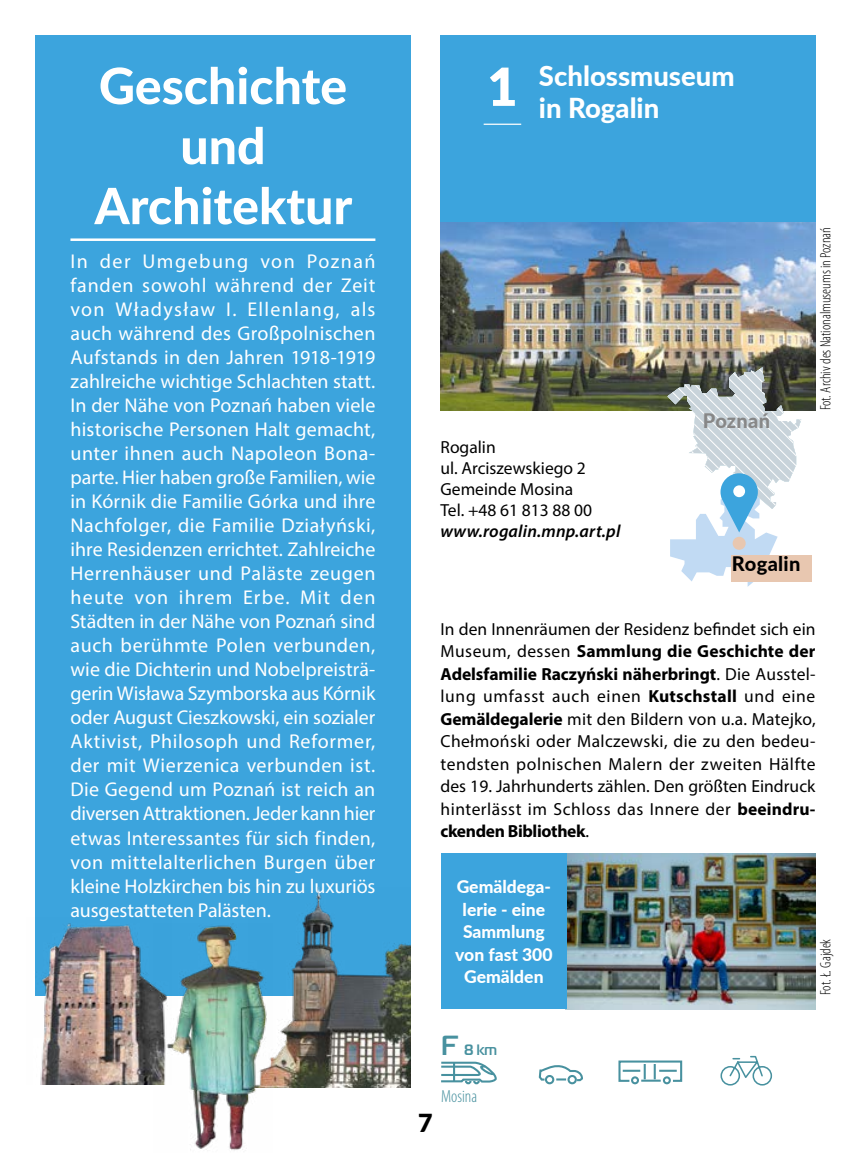
<style>
.page{position:relative;width:851px;height:1170px;background:#fff}
.page>*{position:absolute;margin:0;border:0;box-sizing:border-box;transform-origin:0 0}
.t1{font:800 50px/60px "Lato";color:#fff;text-align:center}
.t2{font:800 27.5px/32.5px "Lato";color:#fff}
.t3{font:900 25px "Lato";color:#000}
.t4{font:20px/24px "Myriad Pro";letter-spacing:-.005em;color:#fff;text-align:justify}
.t5{font:800 20px "Lato";letter-spacing:.015em;color:#000}
.t6{font:800 20px "Lato";letter-spacing:.01em;color:#878787}
.t7{font:17.5px/22.5px "Myriad Pro";color:#000;text-align:justify}
.t8{font:800 17.5px/22.5px "Lato";color:#fff;text-align:center}
.t9{font:italic 600 17.5px "Myriad Pro";letter-spacing:.01em;color:#000}
.t10{font:300 condensed 17.5px "Myriad Pro";color:#48919f}
.t11{font:300 condensed 15px "Myriad Pro";color:#000}
.t12{font:700 15px "Magistral TT";color:#48919f}
.s1{font-weight:700}
.s2{font-size:27.5px}
</style>
<div class="page">
<div style="left:35px;top:35px;width:375px;height:960px;background:#3ca4dd"></div>
<hr style="left:70px;top:238px;width:305px;height:3px;background:#fff">
<img style="left:35px;top:923px;width:118px;height:161px">
<div style="left:440px;top:35px;width:375px;height:375px;background:#3ca4dd"></div>
<hr style="left:483px;top:124px;width:38px;height:1px;background:#fff">
<img style="left:566px;top:853px;width:249px;height:155px">
<img style="left:440px;top:223px;width:375px;height:187px">
<div style="left:731px;top:555px;width:80px;height:26px;background:#e8c7b0"></div>
<svg style="left:667px;top:367px;width:134px;height:219px"></svg>
<div style="left:733px;top:485px;width:12px;height:12px;background:#fff;border-radius:50%"></div>
<div style="left:441px;top:853px;width:125px;height:155px;background:#3ca4dd"></div>
<img style="left:272px;top:887px;width:138px;height:200px">
<svg style="left:441px;top:1061px;width:56px;height:24px"></svg>
<svg style="left:538px;top:1065px;width:45px;height:17px"></svg>
<div style="left:545px;top:1074px;width:9px;height:10px;border:2px solid #48919f;border-radius:50%"></div>
<div style="left:567px;top:1074px;width:9px;height:10px;border:2px solid #48919f;border-radius:50%"></div>
<div style="left:631px;top:1076px;width:8px;height:8px;border:2px solid #48919f;border-radius:50%"></div>
<div style="left:662px;top:1076px;width:8px;height:8px;border:2px solid #48919f;border-radius:50%"></div>
<svg style="left:618px;top:1060px;width:65px;height:22px"></svg>
<img style="left:153px;top:925px;width:119px;height:226px">
<svg style="left:720px;top:1055px;width:52px;height:31px"></svg>
<h1 class="t1" style="left:94px;top:54px;width:259px">Geschichte und<br>Architektur</h1>
<p class="t4" style="left:70px;top:249px;width:306px">In der Umgebung von Poznań fanden sowohl während der Zeit von Władysław I. Ellenlang, als auch während des Großpolnischen Aufstands in den Jahren 1918-1919 zahlreiche wichtige Schlachten statt.<br>In der Nähe von Poznań haben viele historische Personen Halt gemacht, unter ihnen auch Napoleon Bona&shy;parte. Hier haben große Familien, wie in Kórnik die Familie Górka und ihre Nachfolger, die Familie Działyński, ihre Residenzen errichtet. Zahlreiche Herrenhäuser und Paläste zeugen heute von ihrem Erbe. Mit den Städten in der Nähe von Poznań sind auch berühmte Polen verbunden, wie die Dichterin und Nobelpreisträ&shy;gerin Wisława Szymborska aus Kórnik oder August Cieszkowski, ein sozialer Aktivist, Philosoph und Reformer, der mit Wierzenica verbunden ist.<br>Die Gegend um Poznań ist reich an diversen Attraktionen. Jeder kann hier etwas Interessantes für sich finden, von mittelalterlichen Burgen über kleine Holzkirchen bis hin zu luxuriös ausgestatteten Palästen.</p>
<h2 class="t2" style="left:487px;top:58px;width:249px;text-indent:52px">Schlossmuseum<br><sup>1</sup> in Rogalin</h2>
<p class="t7" style="left:440px;top:436px;width:153px;line-height:21px;text-align:left">Rogalin<br>ul. Arciszewskiego 2<br>Gemeinde Mosina<br>Tel. +48 61 813 88 00</p>
<p class="t9" style="left:440px;top:519px;width:181px">www.rogalin.mnp.art.pl</p>
<p class="t6" style="left:702px;top:406px;width:69px">Poznań</p>
<p class="t11" style="left:816px;top:410px;width:185px;rotate:-90deg">Fot. Archiv des Nationalmuseums in Poznań</p>
<p class="t5" style="left:731px;top:549px;width:70px">Rogalin</p>
<p class="t7" style="left:440px;top:617px;width:376px">In den Innenräumen der Residenz befindet sich ein Museum, dessen <span class="s1">Sammlung die Geschichte der Adelsfamilie Raczyński näherbringt</span>. Die Ausstel&shy;lung umfasst auch einen <span class="s1">Kutschstall</span> und eine <span class="s1">Gemäldegalerie</span> mit den Bildern von u.a. Matejko, Chełmoński oder Malczewski, die zu den bedeu&shy;tendsten polnischen Malern der zweiten Hälfte des 19. Jahrhunderts zählen. Den größten Eindruck hinterlässt im Schloss das Innere der <span class="s1">beeindru&shy;ckenden Bibliothek</span>.</p>
<p class="t8" style="left:455px;top:874px;width:99px">Gemäldega&shy;lerie - eine<br>Sammlung von fast 300<br>Gemälden</p>
<p class="t3" style="left:418px;top:1103px;width:16px">7</p>
<p class="t12" style="left:441px;top:1040px;width:58px"><span class="s2">F</span> 8 km</p>
<p class="t10" style="left:441px;top:1085px;width:38px">Mosina</p>
<p class="t11" style="left:816px;top:995px;width:58px;rotate:-90deg">Fot. Ł. Gajdek</p>
</div>
